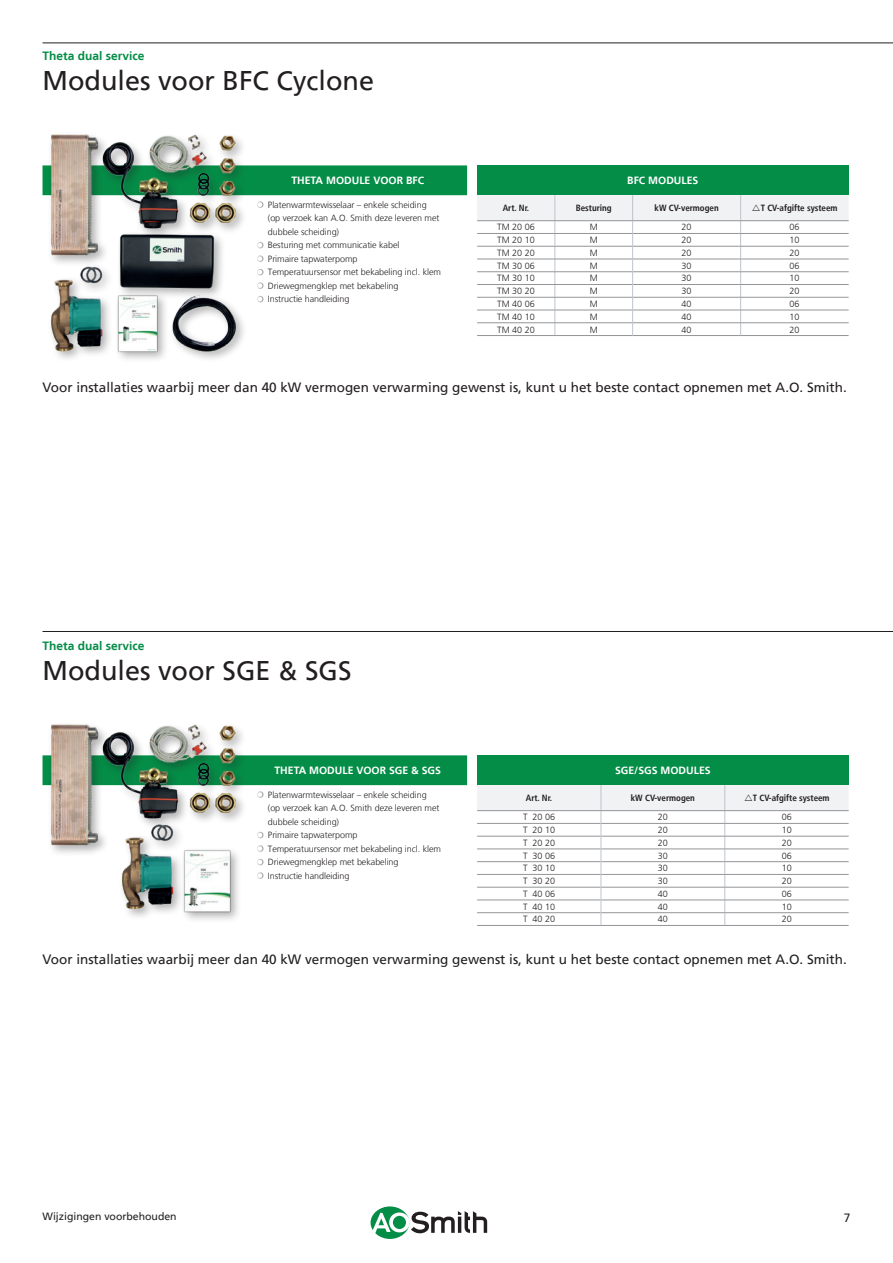
<style>
.page{position:relative;width:893px;height:1263px;background:#fff}
.page>*{position:absolute;margin:0;border:0;box-sizing:border-box;transform-origin:0 0}
.t1{font:27px "Frutiger LT";color:#231f20}
.t2{font:13.5px "Frutiger LT";color:#231f20}
.t3{font:700 12px "Frutiger LT";color:#048d47}
.t4{font:12px "Frutiger LT";color:#231f20}
.t5{font:700 10.5px "Frutiger LT";color:#fff}
.t6{font:10.5px "Frutiger LT";color:#231f20}
.t7{font:300 9px/13.5px "Frutiger LT";letter-spacing:-.005em;color:#231f20}
.t8{font:700 condensed 9px "Frutiger LT";letter-spacing:-.005em;color:#231f20}
</style>
<div class="page">
<div style="left:371px;top:1206px;width:38px;height:33px;background:#048d47;border-radius:50%"></div>
<svg style="left:372px;top:1211px;width:115px;height:22px"></svg>
<hr style="left:43px;top:43px;width:850px;height:1px;background:#231f20">
<div style="left:43px;top:165px;width:424px;height:30px;background:#048d47"></div>
<div style="left:257px;top:201px;width:6px;height:7px;border:1px solid #757679;border-radius:50%"></div>
<svg style="left:257px;top:242px;width:6px;height:6px"></svg>
<div style="left:257px;top:255px;width:6px;height:7px;border:1px solid #757679;border-radius:50%"></div>
<svg style="left:257px;top:269px;width:6px;height:6px"></svg>
<div style="left:257px;top:282px;width:6px;height:7px;border:1px solid #757679;border-radius:50%"></div>
<svg style="left:257px;top:296px;width:6px;height:6px"></svg>
<div style="left:43px;top:755px;width:424px;height:30px;background:#048d47"></div>
<div style="left:257px;top:791px;width:6px;height:7px;border:1px solid #757679;border-radius:50%"></div>
<svg style="left:257px;top:832px;width:6px;height:6px"></svg>
<div style="left:257px;top:845px;width:6px;height:7px;border:1px solid #757679;border-radius:50%"></div>
<svg style="left:257px;top:859px;width:6px;height:6px"></svg>
<div style="left:257px;top:872px;width:6px;height:7px;border:1px solid #757679;border-radius:50%"></div>
<div style="left:48px;top:131px;width:200px;height:232px;background:#231f20;opacity:.35"></div>
<img style="left:46px;top:131px;width:195px;height:225px">
<div style="left:48px;top:721px;width:200px;height:203px;background:#231f20;opacity:.35"></div>
<img style="left:46px;top:721px;width:195px;height:203px">
<hr style="left:43px;top:631px;width:850px;height:1px;background:#231f20">
<div style="left:477px;top:165px;width:372px;height:30px;background:#048d47"></div>
<hr style="left:477px;top:335px;width:78px;height:1px;background:#939598">
<hr style="left:555px;top:335px;width:78px;height:1px;background:#939598">
<hr style="left:633px;top:335px;width:108px;height:1px;background:#939598">
<hr style="left:741px;top:335px;width:108px;height:1px;background:#939598">
<div style="left:477px;top:755px;width:372px;height:30px;background:#048d47"></div>
<hr style="left:477px;top:925px;width:124px;height:1px;background:#939598">
<hr style="left:601px;top:925px;width:124px;height:1px;background:#939598">
<hr style="left:725px;top:925px;width:124px;height:1px;background:#939598">
<svg style="left:477px;top:195px;width:372px;height:140px"></svg>
<svg style="left:477px;top:785px;width:372px;height:140px"></svg>
<h3 class="t3" style="left:43px;top:49px;width:104px">Theta dual service</h3>
<h1 class="t1" style="left:43px;top:65px;width:333px">Modules voor BFC Cyclone</h1>
<p class="t5" style="left:291px;top:174px;width:134px">THETA MODULE VOOR BFC</p>
<p class="t7" style="left:268px;top:198px;width:175px">Platenwarmtewisselaar – enkele scheiding (op verzoek kan A.O. Smith deze leveren met dubbele scheiding)<br>Besturing met communicatie kabel<br>Primaire tapwaterpomp<br>Temperatuursensor met bekabeling incl. klem Driewegmengklep met bekabeling<br>Instructie handleiding</p>
<p class="t5" style="left:627px;top:174px;width:73px">BFC MODULES</p>
<p class="t8" style="left:503px;top:203px;width:28px">Art. Nr.</p>
<p class="t8" style="left:576px;top:203px;width:37px">Besturing</p>
<p class="t8" style="left:655px;top:203px;width:66px">kW CV-vermogen</p>
<p class="t8" style="left:761px;top:203px;width:78px">T CV-afgifte systeem</p>
<p class="t7" style="left:497px;top:221px;width:39px">TM 20 06</p>
<p class="t7" style="left:590px;top:221px;width:10px">M</p>
<p class="t7" style="left:682px;top:221px;width:12px">20</p>
<p class="t7" style="left:790px;top:221px;width:12px">06</p>
<p class="t7" style="left:497px;top:233px;width:39px">TM 20 10</p>
<p class="t7" style="left:590px;top:233px;width:10px">M</p>
<p class="t7" style="left:682px;top:233px;width:12px">20</p>
<p class="t7" style="left:790px;top:233px;width:12px">10</p>
<p class="t7" style="left:497px;top:246px;width:39px">TM 20 20</p>
<p class="t7" style="left:590px;top:246px;width:10px">M</p>
<p class="t7" style="left:682px;top:246px;width:12px">20</p>
<p class="t7" style="left:790px;top:246px;width:12px">20</p>
<p class="t7" style="left:497px;top:259px;width:39px">TM 30 06</p>
<p class="t7" style="left:590px;top:259px;width:10px">M</p>
<p class="t7" style="left:682px;top:259px;width:12px">30</p>
<p class="t7" style="left:790px;top:259px;width:12px">06</p>
<p class="t7" style="left:497px;top:272px;width:39px">TM 30 10</p>
<p class="t7" style="left:590px;top:272px;width:10px">M</p>
<p class="t7" style="left:682px;top:272px;width:12px">30</p>
<p class="t7" style="left:790px;top:272px;width:12px">10</p>
<p class="t7" style="left:497px;top:284px;width:39px">TM 30 20</p>
<p class="t7" style="left:590px;top:284px;width:10px">M</p>
<p class="t7" style="left:682px;top:284px;width:12px">30</p>
<p class="t7" style="left:790px;top:284px;width:12px">20</p>
<p class="t7" style="left:497px;top:297px;width:39px">TM 40 06</p>
<p class="t7" style="left:590px;top:297px;width:10px">M</p>
<p class="t7" style="left:682px;top:297px;width:12px">40</p>
<p class="t7" style="left:790px;top:297px;width:12px">06</p>
<p class="t7" style="left:497px;top:310px;width:39px">TM 40 10</p>
<p class="t7" style="left:590px;top:310px;width:10px">M</p>
<p class="t7" style="left:682px;top:310px;width:12px">40</p>
<p class="t7" style="left:790px;top:310px;width:12px">10</p>
<p class="t7" style="left:497px;top:323px;width:39px">TM 40 20</p>
<p class="t7" style="left:590px;top:323px;width:10px">M</p>
<p class="t7" style="left:682px;top:323px;width:12px">40</p>
<p class="t7" style="left:790px;top:323px;width:12px">20</p>
<h2 class="t2" style="left:43px;top:379px;width:806px">Voor installaties waarbij meer dan 40 kW vermogen verwarming gewenst is, kunt u het beste contact opnemen met A.O. Smith.</h2>
<h3 class="t3" style="left:43px;top:638px;width:104px">Theta dual service</h3>
<h1 class="t1" style="left:43px;top:654px;width:311px">Modules voor SGE &amp; SGS</h1>
<p class="t5" style="left:274px;top:764px;width:168px">THETA MODULE VOOR SGE &amp; SGS</p>
<p class="t7" style="left:268px;top:788px;width:175px">Platenwarmtewisselaar – enkele scheiding (op verzoek kan A.O. Smith deze leveren met dubbele scheiding)<br>Primaire tapwaterpomp<br>Temperatuursensor met bekabeling incl. klem Driewegmengklep met bekabeling<br>Instructie handleiding</p>
<p class="t5" style="left:615px;top:764px;width:97px">SGE/SGS MODULES</p>
<p class="t8" style="left:526px;top:793px;width:28px">Art. Nr.</p>
<p class="t8" style="left:631px;top:793px;width:66px">kW CV-vermogen</p>
<p class="t8" style="left:753px;top:793px;width:78px">T CV-afgifte systeem</p>
<p class="t7" style="left:523px;top:811px;width:34px">T 20 06</p>
<p class="t7" style="left:658px;top:811px;width:12px">20</p>
<p class="t7" style="left:782px;top:811px;width:12px">06</p>
<p class="t7" style="left:523px;top:823px;width:34px">T 20 10</p>
<p class="t7" style="left:658px;top:823px;width:12px">20</p>
<p class="t7" style="left:782px;top:823px;width:12px">10</p>
<p class="t7" style="left:523px;top:836px;width:34px">T 20 20</p>
<p class="t7" style="left:658px;top:836px;width:12px">20</p>
<p class="t7" style="left:782px;top:836px;width:12px">20</p>
<p class="t7" style="left:523px;top:849px;width:34px">T 30 06</p>
<p class="t7" style="left:658px;top:849px;width:12px">30</p>
<p class="t7" style="left:782px;top:849px;width:12px">06</p>
<p class="t7" style="left:523px;top:862px;width:34px">T 30 10</p>
<p class="t7" style="left:658px;top:862px;width:12px">30</p>
<p class="t7" style="left:782px;top:862px;width:12px">10</p>
<p class="t7" style="left:523px;top:874px;width:34px">T 30 20</p>
<p class="t7" style="left:658px;top:874px;width:12px">30</p>
<p class="t7" style="left:782px;top:874px;width:12px">20</p>
<p class="t7" style="left:523px;top:887px;width:34px">T 40 06</p>
<p class="t7" style="left:658px;top:887px;width:12px">40</p>
<p class="t7" style="left:782px;top:887px;width:12px">06</p>
<p class="t7" style="left:523px;top:900px;width:34px">T 40 10</p>
<p class="t7" style="left:658px;top:900px;width:12px">40</p>
<p class="t7" style="left:782px;top:900px;width:12px">10</p>
<p class="t7" style="left:523px;top:913px;width:34px">T 40 20</p>
<p class="t7" style="left:658px;top:913px;width:12px">40</p>
<p class="t7" style="left:782px;top:913px;width:12px">20</p>
<h2 class="t2" style="left:43px;top:952px;width:806px">Voor installaties waarbij meer dan 40 kW vermogen verwarming gewenst is, kunt u het beste contact opnemen met A.O. Smith.</h2>
<p class="t6" style="left:43px;top:1210px;width:136px">Wijzigingen voorbehouden</p>
<h3 class="t4" style="left:844px;top:1211px;width:8px">7</h3>
</div>
